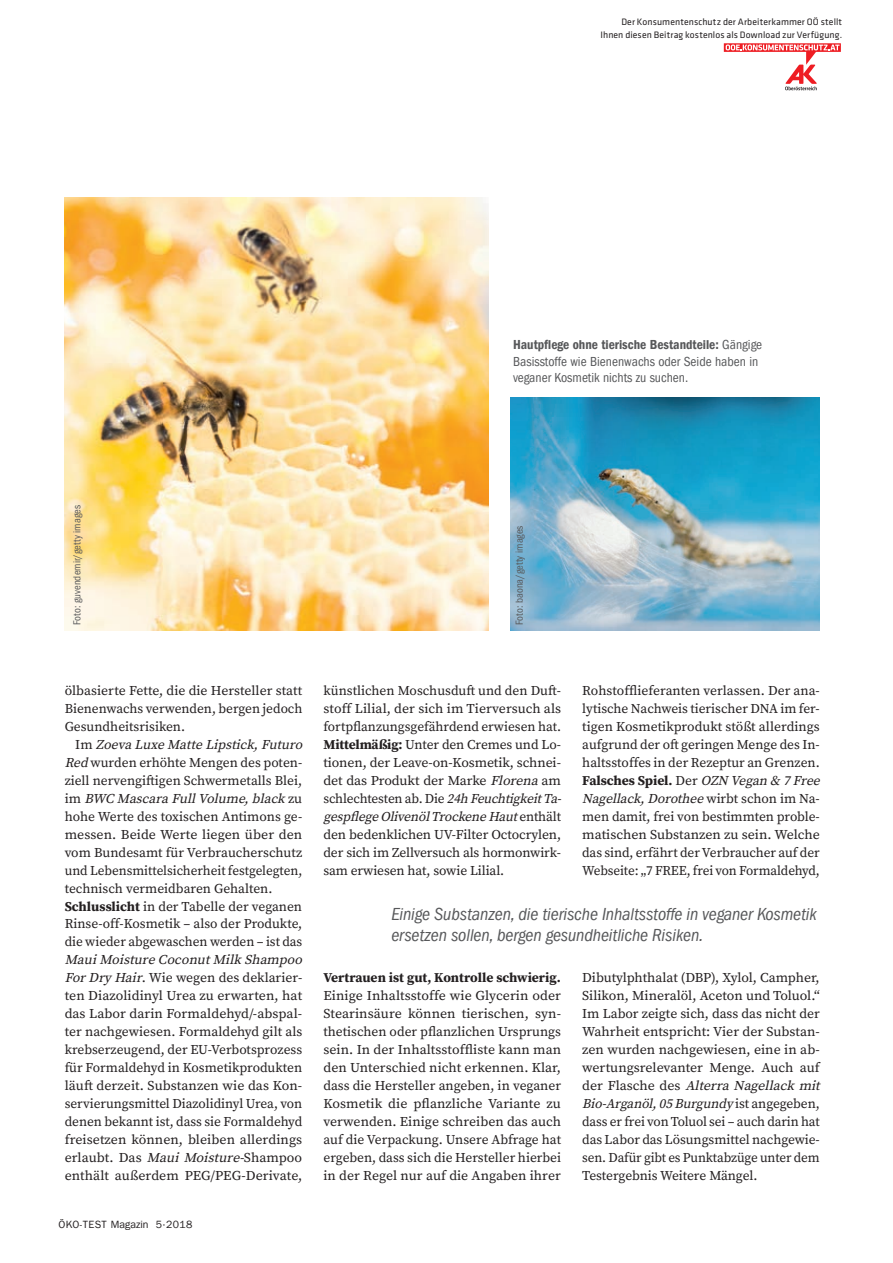
<style>
.page{position:relative;width:893px;height:1263px;background:#fff}
.page>*{position:absolute;margin:0;border:0;box-sizing:border-box;transform-origin:0 0}
.t1{font:italic condensed 18px/21.6px "Franklin Gothic LT Pro";letter-spacing:-.005em;color:#57585a}
.t2{font:13.5px/18px "Source Serif Pro";color:#231f20}
.t3{font:condensed 13.5px/16.5px "Franklin Gothic LT Pro";color:#57585a}
.t4{font:13.5px "Franklin Gothic LT Pro Dm Cn";color:#57585a}
.t5{font:700 13.5px "Source Serif Pro";color:#231f20}
.t6{font:condensed 10.5px "Franklin Gothic LT Pro";letter-spacing:.005em;color:#57585a}
.t7{font:10.5px "Franklin Gothic LT Pro";letter-spacing:.025em;color:#231f20}
.t8{font:9.6px/13px "Klavika Basic";letter-spacing:.01em;color:#231f20;text-align:right}
.s1{font-family:"Franklin Gothic LT Pro";font-stretch:condensed}
.s2{font-style:italic}
.s3{font-weight:700}
</style>
<div class="page">
<img style="left:65px;top:198px;width:424px;height:432px">
<img style="left:510px;top:397px;width:310px;height:233px">
<svg style="left:724px;top:43px;width:117px;height:47px"></svg>
<p class="t8" style="left:601px;top:15px;width:243px">Der Konsumentenschutz der Arbeiterkammer OÖ stellt<br>Ihnen diesen Beitrag kostenlos als Download zur Verfügung.</p>
<p class="t4" style="left:513px;top:337px;width:250px">Hautpflege ohne tierische Bestandteile: <span class="s1">Gängige</span></p>
<p class="t3" style="left:513px;top:353px;width:247px">Basisstoffe wie Bienenwachs oder Seide haben in veganer Kosmetik nichts zu suchen.</p>
<p class="t6" style="left:71px;top:625px;width:121px;rotate:-90deg">Foto: guvendemir/getty images</p>
<p class="t6" style="left:514px;top:625px;width:101px;rotate:-90deg">Foto: baona/getty images</p>
<p class="t2" style="left:65px;top:682px;width:239px;text-align:justify">ölbasierte Fette, die die Hersteller statt Bienenwachs verwenden, bergen jedoch Gesundheitsrisiken.</p>
<p class="t2" style="left:65px;top:736px;width:243px;text-indent:11px">I m <span class="s2">Zoeva Luxe Matte Lipstick,Futuro Red</span> wurden erhöhte Mengen des poten&shy;ziell nervengiftigen Schwermetalls Blei, i m <span class="s2">BWC Mascara FullVolume,black</span> z u hohe Werte des toxischen Antimons ge&shy;messen. Beide Werte liegen über den vom Bundesamt für Verbraucherschutz und Lebensmittelsicherheit festgelegten, technisch vermeidbaren Gehalten.<br><span class="s3">Schlusslicht</span> in der Tabelle der veganen Rinse-off-Kosmetik – also der Produkte, die wieder abgewaschen werden – ist das</p>
<p class="t2" style="left:65px;top:951px;width:242px"><span class="s2">MauiMoisture CoconutMilk Shampoo ForDry Hair</span>. Wie wegen des deklarier&shy;ten Diazolidinyl Urea zu erwarten, hat das Labor darin Formaldehyd/-abspal&shy;ter nachgewiesen. Formaldehyd gilt als krebserzeugend, der EU-Verbotsprozess für Formaldehyd in Kosmetikprodukten läuft derzeit. Substanzen wie das Kon&shy;servierungsmittel Diazolidinyl Urea, von denen bekannt ist, dass sie Formaldehyd freisetzen können, bleiben allerdings erlaubt. Das <span class="s2">Maui Moisture-</span>Shampoo enthält außerdem PEG/PEG-Derivate,</p>
<p class="t7" style="left:59px;top:1218px;width:135px">ÖKO-TEST Magazin 5·2018</p>
<p class="t2" style="left:323px;top:682px;width:243px">künstlichen Moschusduft und den Duft&shy;stoff Lilial, der sich im Tierversuch als fortpflanzungsgefährdend erwiesen hat.<br><span class="s3">Mittelmäßig:</span> Unter den Cremes und Lo&shy;tionen, der Leave-on-Kosmetik, schnei&shy;det das Produkt der Marke <span class="s2">Florena</span> am schlechtesten ab. Die <span class="s2">24h FeuchtigkeitTa&shy;gespflegeOlivenölTrockeneHaut</span>e n t h ä l t den bedenklichen UV-Filter Octocrylen, der sich im Zellversuch als hormonwirk&shy;sam erwiesen hat, sowie Lilial.</p>
<p class="t2" style="left:582px;top:682px;width:243px">Rohstofflieferanten verlassen. Der ana&shy;lytische Nachweis tierischer DNA im fer&shy;tigen Kosmetikprodukt stößt allerdings aufgrund der oft geringen Menge des In&shy;haltsstoffes in der Rezeptur an Grenzen.<br><span class="s3">Falsches Spiel.</span> Der <span class="s2">OZN Vegan &amp; 7Free Nagellack,Dorothee</span> w i r b t s c h o n i m N a - men damit, frei von bestimmten proble&shy;matischen Substanzen zu sein. Welche das sind, erfährt der Verbraucher auf der Webseite: „7 FREE, frei von Formaldehyd,</p>
<h1 class="t1" style="left:391px;top:903px;width:427px">Einige Substanzen, die tierische Inhaltsstoffe in veganer Kosmetik ersetzen sollen, bergen gesundheitliche Risiken.</h1>
<p class="t5" style="left:323px;top:970px;width:239px">Vertrauen ist gut, Kontrolle schwierig.</p>
<p class="t2" style="left:323px;top:987px;width:239px;text-align:justify">Einige Inhaltsstoffe wie Glycerin oder Stearinsäure können tierischen, syn&shy;thetischen oder pflanzlichen Ursprungs sein. In der Inhaltsstoffliste kann man den Unterschied nicht erkennen. Klar, dass die Hersteller angeben, in veganer Kosmetik die pflanzliche Variante zu verwenden. Einige schreiben das auch auf die Verpackung. Unsere Abfrage hat ergeben, dass sich die Hersteller hierbei in der Regel nur auf die Angaben ihrer</p>
<p class="t2" style="left:582px;top:969px;width:243px">Dibutylphthalat (DBP), Xylol, Campher, Silikon, Mineralöl, Aceton und Toluol.“ Im Labor zeigte sich, dass das nicht der Wahrheit entspricht: Vier der Substan&shy;zen wurden nachgewiesen, eine in ab&shy;wertungsrelevanter Menge. Auch auf d e r F l a s c h e d e s <span class="s2">Alterra Nagellack mit Bio-Arganöl,05Burgundy</span>i s t a n g e g e b e n , dass er frei von Toluol sei – auch darin hat das Labor das Lösungsmittel nachgewie&shy;sen. Dafür gibt es Punktabzüge unter dem Testergebnis Weitere Mängel.</p>
</div>
